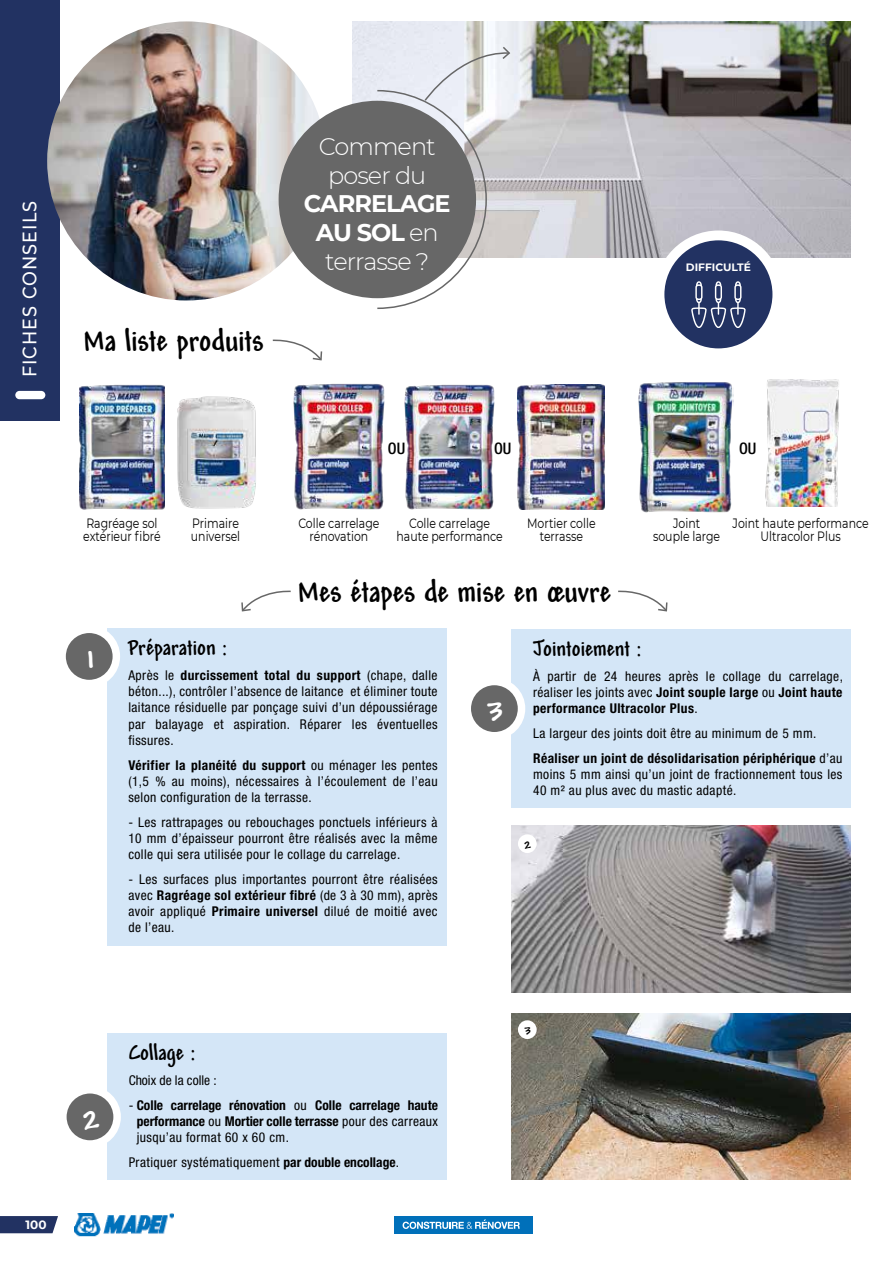
<style>
.page{position:relative;width:893px;height:1263px;background:#fff}
.page>*{position:absolute;margin:0;border:0;box-sizing:border-box;transform-origin:0 0}
.t1{font:700 33px "Andy";color:#000;scale:.85 1}
.t2{font:700 33px "Andy";color:#fff}
.t3{font:700 24px "Andy";color:#000;scale:.85 1}
.t4{font:700 24px/28.8px "Montserrat";letter-spacing:-.04em;color:#fff;text-align:center}
.t5{font:300 24px/28.8px "Montserrat";letter-spacing:-.04em;color:#fff;text-align:center}
.t6{font:500 19.5px "Montserrat";letter-spacing:.06em;color:#fff;scale:.9 1}
.t7{font:500 condensed 15.9px "Helvetica Neue LT Std";color:#000}
.t8{font:condensed 13.5px/16.2px "Helvetica Neue LT Std";letter-spacing:.03em;color:#000;text-align:justify}
.t9{font:13.5px/13.5px "Montserrat";color:#000;text-align:center;scale:.81 1}
.t10{font:700 condensed 13.5px/16.2px "Helvetica Neue LT Std";color:#000;text-align:justify}
.t11{font:condensed 13.5px "Helvetica Neue LT Std";color:#000}
.t12{font:700 13.2px "Andy";color:#000}
.t13{font:700 12px "Montserrat";color:#fff}
.t14{font:700 10.65px "Montserrat";color:#fff}
.s1{font-weight:300}
.s2{font-weight:700}
.s3{font-weight:400}
</style>
<div class="page">
<div style="left:0;top:0;width:60px;height:421px;background:#223262"></div>
<img style="left:638px;top:382px;width:96px;height:131px">
<div style="left:512px;top:629px;width:339px;height:179px;background:#d4e6f7"></div>
<div style="left:467px;top:681px;width:54px;height:55px;background:#676767;border-radius:50%"></div>
<div style="left:463px;top:678px;width:62px;height:61px;border:8px solid #fff;border-radius:50%"></div>
<div style="left:107px;top:1033px;width:339px;height:146px;background:#d4e6f7"></div>
<div style="left:63px;top:1090px;width:54px;height:54px;background:#676767;border-radius:50%"></div>
<div style="left:59px;top:1086px;width:62px;height:62px;border:8px solid #fff;border-radius:50%"></div>
<img style="left:353px;top:21px;width:498px;height:237px">
<svg style="left:272px;top:339px;width:51px;height:22px"></svg>
<svg style="left:618px;top:590px;width:50px;height:22px"></svg>
<svg style="left:241px;top:590px;width:50px;height:22px"></svg>
<div style="left:15px;top:391px;width:30px;height:8px;background:#fff;border-radius:4px"></div>
<img style="left:765px;top:379px;width:74px;height:127px">
<img style="left:47px;top:21px;width:276px;height:279px">
<div style="left:279px;top:101px;width:197px;height:197px;background:#676767;border-radius:50%"></div>
<svg style="left:376px;top:45px;width:135px;height:264px"></svg>
<div style="left:659px;top:235px;width:118px;height:118px;background:#223262;border-radius:50%"></div>
<div style="left:655px;top:230px;width:127px;height:128px;border:10px solid #fff;border-radius:50%"></div>
<svg style="left:691px;top:281px;width:55px;height:47px"></svg>
<img style="left:405px;top:384px;width:90px;height:126px">
<img style="left:518px;top:385px;width:87px;height:125px">
<img style="left:177px;top:396px;width:79px;height:113px">
<img style="left:294px;top:383px;width:90px;height:127px">
<div style="left:107px;top:628px;width:339px;height:317px;background:#d4e6f7"></div>
<div style="left:62px;top:629px;width:54px;height:54px;background:#676767;border-radius:50%"></div>
<div style="left:58px;top:625px;width:62px;height:62px;border:8px solid #fff;border-radius:50%"></div>
<img style="left:79px;top:384px;width:86px;height:126px">
<img style="left:512px;top:826px;width:338px;height:166px">
<img style="left:512px;top:1013px;width:339px;height:166px">
<div style="left:518px;top:834px;width:19px;height:19px;background:#fff;border-radius:50%"></div>
<div style="left:518px;top:1020px;width:19px;height:19px;background:#fff;border-radius:50%"></div>
<div style="left:394px;top:1216px;width:139px;height:17px;background:#0070ba"></div>
<svg style="left:403px;top:1219px;width:117px;height:10px"></svg>
<img style="left:74px;top:1213px;width:100px;height:24px">
<svg style="left:0;top:1216px;width:58px;height:17px"></svg>
<h3 class="t6" style="left:16px;top:377px;width:197px;rotate:-90deg">FICHES CONSEILS</h3>
<h1 class="t1" style="left:83px;top:323px;width:213px">Ma liste produits</h1>
<h2 class="t5" style="left:319px;top:131px;width:118px">Comment poser du</h2>
<h2 class="t4" style="left:304px;top:188px;width:148px">CARRELAGE<br>AU SOL <span class="s1">en terrasse ?</span></h2>
<p class="t14" style="left:686px;top:260px;width:67px">DIFFICULTÉ</p>
<p class="t7" style="left:388px;top:439px;width:19px">OU</p>
<p class="t7" style="left:494px;top:439px;width:19px">OU</p>
<p class="t7" style="left:739px;top:439px;width:19px">OU</p>
<p class="t9" style="left:83px;top:516px;width:97px;text-align:left">Ragréage sol extérieur fibré</p>
<p class="t9" style="left:191px;top:516px;width:62px;text-align:left">Primaire universel</p>
<p class="t9" style="left:298px;top:516px;width:102px">Colle carrelage rénovation</p>
<p class="t9" style="left:397px;top:516px;width:133px">Colle carrelage haute performance</p>
<p class="t9" style="left:527px;top:516px;width:86px">Mortier colle terrasse</p>
<h1 class="t1" style="left:298px;top:573px;width:370px">Mes étapes de mise en œuvre</h1>
<p class="t9" style="left:653px;top:516px;width:84px">Joint<br>souple large</p>
<p class="t9" style="left:733px;top:516px;width:170px">Joint haute performance<br>Ultracolor Plus</p>
<h1 class="t2" style="left:86px;top:641px;width:10px">1</h1>
<h2 class="t3" style="left:128px;top:635px;width:118px">Préparation :</h2>
<p class="t8" style="left:128px;top:667px;width:311px">Après le <span class="s2">durcissement total du support</span> (chape, dalle béton...), contrôler l’absence de laitance et éliminer toute laitance résiduelle par ponçage suivi d’un dépoussiérage par balayage et aspiration. Réparer les éventuelles fissures.</p>
<p class="t8" style="left:128px;top:757px;width:311px"><span class="s2">Vérifier la planéité du support</span> ou ménager les pentes (1,5 % au moins), nécessaires à l’écoulement de l’eau selon configuration de la terrasse.</p>
<p class="t8" style="left:128px;top:814px;width:311px">- Les rattrapages ou rebouchages ponctuels inférieurs à 10 mm d’épaisseur pourront être réalisés avec la même colle qui sera utilisée pour le collage du carrelage.</p>
<p class="t8" style="left:128px;top:871px;width:311px">- Les surfaces plus importantes pourront être réalisées avec <span class="s2">Ragréage sol extérieur fibré</span> (de 3 à 30 mm), après avoir appliqué <span class="s2">Primaire universel</span> dilué de moitié avec de l’eau.</p>
<h1 class="t2" style="left:488px;top:693px;width:17px">3</h1>
<h2 class="t3" style="left:533px;top:635px;width:129px">Jointoiement :</h2>
<p class="t8" style="left:533px;top:668px;width:311px">À partir de 24 heures après le collage du carrelage, réaliser les joints avec <span class="s2">Joint souple large</span> ou <span class="s2">Joint haute performance Ultracolor Plus</span>.</p>
<p class="t8" style="left:533px;top:721px;width:311px;line-height:24.8px">La largeur des joints doit être au minimum de 5 mm.<br><span class="s2">Réaliser un joint de désolidarisation périphérique</span> d’au</p>
<p class="t8" style="left:533px;top:766px;width:311px">moins 5 mm ainsi qu’un joint de fractionnement tous les<br>40 m² au plus avec du mastic adapté.</p>
<p class="t12" style="left:525px;top:837px;width:8px">2</p>
<p class="t13" style="left:26px;top:1216px;width:22px">100</p>
<h1 class="t2" style="left:83px;top:1101px;width:17px">2</h1>
<h2 class="t3" style="left:129px;top:1039px;width:80px">Collage :</h2>
<p class="t11" style="left:129px;top:1072px;width:89px">Choix de la colle :</p>
<p class="t10" style="left:137px;top:1097px;width:303px;text-indent:-8px"><span class="s3">-</span> Colle carrelage rénovation <span class="s3">ou</span> Colle carrelage haute performance <span class="s3">ou</span> Mortier colle terrasse <span class="s3">pour des carreaux jusqu’au format 60 x 60 cm.</span></p>
<p class="t8" style="left:129px;top:1154px;width:272px">Pratiquer systématiquement <span class="s2">par double encollage</span>.</p>
<p class="t12" style="left:525px;top:1023px;width:8px">3</p>
</div>
